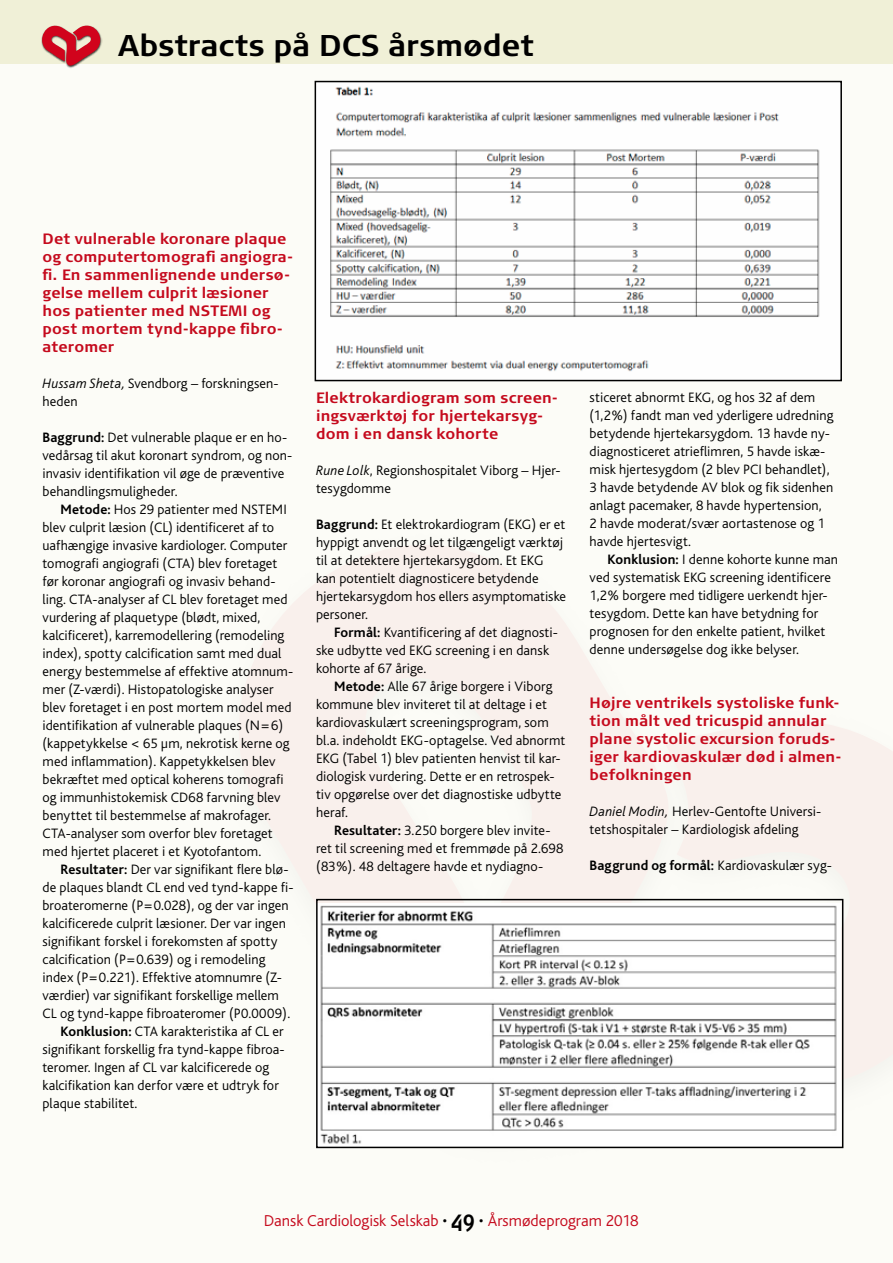
<style>
.page{position:relative;width:893px;height:1263px;background:#fcfcf7}
.page>*{position:absolute;margin:0;border:0;box-sizing:border-box;transform-origin:0 0}
.t1{font:700 30px "Signa Normal";color:#000}
.t2{font:300 16.5px "Bliss";color:#c50a1d}
.t3{font:700 15px/18px "Signa Normal";letter-spacing:.01em;color:#c50a1d}
.t4{font:300 14.25px/18px "Bliss";letter-spacing:.005em;color:#000}
.s1{font-style:italic}
.s2{font-weight:700}
.s3{color:#000}
.s4{font-family:"Signa Column";font-weight:700;font-size:23.1px;color:#000}
</style>
<div class="page">
<div style="left:0;top:0;width:893px;height:64px;background:#f0f0d7"></div>
<svg style="left:239px;top:545px;width:654px;height:600px;fill:#f9f0ec"></svg>
<img style="left:41px;top:25px;width:62px;height:43px">
<svg style="left:42px;top:26px;width:58px;height:40px"></svg>
<img style="left:330px;top:86px;width:490px;height:285px">
<div style="left:315px;top:81px;width:527px;height:300px;border:2px solid #000"></div>
<img style="left:319px;top:904px;width:521px;height:241px">
<div style="left:316px;top:899px;width:527px;height:249px;border:2px solid #000"></div>
<h1 class="t1" style="left:118px;top:28px;width:418px">Abstracts på DCS årsmødet</h1>
<p class="t3" style="left:43px;top:230px;width:252px">Det vulnerable koronare plaque og computertomografi angiogra&shy;fi. En sammenlignende undersø&shy;gelse mellem culprit læsioner hos patienter med NSTEMI og post mortem tynd-kappe fibro&shy;ateromer</p>
<p class="t4" style="left:43px;top:375px;width:238px"><span class="s1">Hussam Sheta,</span> Svendborg – forskningsen&shy;heden</p>
<p class="t4" style="left:43px;top:429px;width:251px"><span class="s2">Baggrund:</span> Det vulnerable plaque er en ho&shy;vedårsag til akut koronart syndrom, og non&shy;invasiv identifikation vil øge de præventive behandlingsmuligheder.</p>
<p class="t4" style="left:43px;top:501px;width:252px;text-indent:18px"><span class="s2">Metode:</span> Hos 29 patienter med NSTEMI blev culprit læsion (CL) identificeret af to uafhængige invasive kardiologer. Computer tomografi angiografi (CTA) blev foretaget før koronar angiografi og invasiv behand&shy;ling. CTA-analyser af CL blev foretaget med vurdering af plaquetype (blødt, mixed, kalcificeret), karremodellering (remodeling index), spotty calcification samt med dual energy bestemmelse af effektive atomnum&shy;mer (Z-værdi). Histopatologiske analyser blev foretaget i en post mortem model med identifikation af vulnerable plaques (N=6) (kappetykkelse &lt; 65 µm, nekrotisk kerne og med inflammation). Kappetykkelsen blev bekræftet med optical koherens tomografi og immunhistokemisk CD68 farvning blev benyttet til bestemmelse af makrofager.<br>CTA-analyser som overfor blev foretaget med hjertet placeret i et Kyotofantom.</p>
<p class="t4" style="left:61px;top:861px;width:230px"><span class="s2">Resultater:</span> Der var signifikant flere blø-</p>
<p class="t4" style="left:43px;top:879px;width:253px">de plaques blandt CL end ved tynd-kappe fi-</p>
<p class="t4" style="left:43px;top:897px;width:248px">broateromerne (P=0.028), og der var ingen</p>
<p class="t4" style="left:43px;top:915px;width:245px">kalcificerede culprit læsioner. Der var ingen</p>
<p class="t4" style="left:43px;top:933px;width:237px">signifikant forskel i forekomsten af spotty</p>
<p class="t4" style="left:43px;top:951px;width:224px">calcification (P=0.639) og i remodeling</p>
<p class="t4" style="left:43px;top:969px;width:241px">index (P=0.221). Effektive atomnumre (Z-</p>
<p class="t4" style="left:43px;top:987px;width:238px">værdier) var signifikant forskellige mellem</p>
<p class="t4" style="left:43px;top:1005px;width:249px">CL og tynd-kappe fibroateromer (P0.0009).</p>
<p class="t4" style="left:61px;top:1023px;width:225px"><span class="s2">Konklusion:</span> CTA karakteristika af CL er</p>
<p class="t4" style="left:43px;top:1041px;width:244px">signifikant forskellig fra tynd-kappe fibroa-</p>
<p class="t4" style="left:43px;top:1059px;width:228px">teromer. Ingen af CL var kalcificerede og</p>
<p class="t4" style="left:43px;top:1077px;width:238px">kalcifikation kan derfor være et udtryk for</p>
<p class="t4" style="left:43px;top:1095px;width:96px">plaque stabilitet.</p>
<p class="t3" style="left:316px;top:388px;width:243px">Elektrokardiogram som screen&shy;ingsværktøj for hjertekarsyg&shy;dom i en dansk kohorte</p>
<p class="t4" style="left:316px;top:461px;width:246px"><span class="s1">Rune Lolk</span>, Regionshospitalet Viborg – Hjer&shy;tesygdomme</p>
<p class="t4" style="left:316px;top:515px;width:252px"><span class="s2">Baggrund:</span> Et elektrokardiogram (EKG) er et hyppigt anvendt og let tilgængeligt værktøj til at detektere hjertekarsygdom. Et EKG kan potentielt diagnosticere betydende hjertekarsygdom hos ellers asymptomatiske personer.</p>
<p class="t4" style="left:316px;top:623px;width:243px;text-indent:18px"><span class="s2">Formål:</span> Kvantificering af det diagnosti&shy;ske udbytte ved EKG screening i en dansk kohorte af 67 årige.</p>
<p class="t4" style="left:316px;top:677px;width:251px;text-indent:18px"><span class="s2">Metode:</span> Alle 67 årige borgere i Viborg kommune blev inviteret til at deltage i et kardiovaskulært screeningsprogram, som bl.a. indeholdt EKG-optagelse. Ved abnormt EKG (Tabel 1) blev patienten henvist til kar&shy;diologisk vurdering. Dette er en retrospek&shy;tiv opgørelse over det diagnostiske udbytte heraf.</p>
<p class="t4" style="left:316px;top:821px;width:249px;text-indent:18px"><span class="s2">Resultater:</span> 3.250 borgere blev invite&shy;ret til screening med et fremmøde på 2.698 (83%). 48 deltagere havde et nydiagno-</p>
<p class="t4" style="left:590px;top:389px;width:245px">sticeret abnormt EKG, og hos 32 af dem (1,2%) fandt man ved yderligere udredning betydende hjertekarsygdom. 13 havde ny&shy;diagnosticeret atrieflimren, 5 havde iskæ&shy;misk hjertesygdom (2 blev PCI behandlet), 3 havde betydende AV blok og fik sidenhen anlagt pacemaker, 8 havde hypertension,<br>2 havde moderat/svær aortastenose og 1 havde hjertesvigt.</p>
<p class="t4" style="left:590px;top:551px;width:250px;text-indent:18px"><span class="s2">Konklusion:</span> I denne kohorte kunne man ved systematisk EKG screening identificere 1,2% borgere med tidligere uerkendt hjer&shy;tesygdom. Dette kan have betydning for prognosen for den enkelte patient, hvilket denne undersøgelse dog ikke belyser.</p>
<p class="t3" style="left:590px;top:694px;width:253px">Højre ventrikels systoliske funk&shy;tion målt ved tricuspid annular plane systolic excursion foruds&shy;iger kardiovaskulær død i almen&shy;befolkningen</p>
<p class="t4" style="left:590px;top:803px;width:233px"><span class="s1">Daniel Modin,</span> Herlev-Gentofte Universi&shy;tetshospitaler – Kardiologisk afdeling</p>
<p class="t4" style="left:590px;top:857px;width:244px"><span class="s2">Baggrund og formål:</span> Kardiovaskulær syg-</p>
<p class="t2" style="left:264px;top:1212px;width:376px">Dansk Cardiologisk Selskab <span class="s3">•</span> <span class="s4">49</span> <span class="s3">•</span> Årsmødeprogram 2018</p>
</div>
